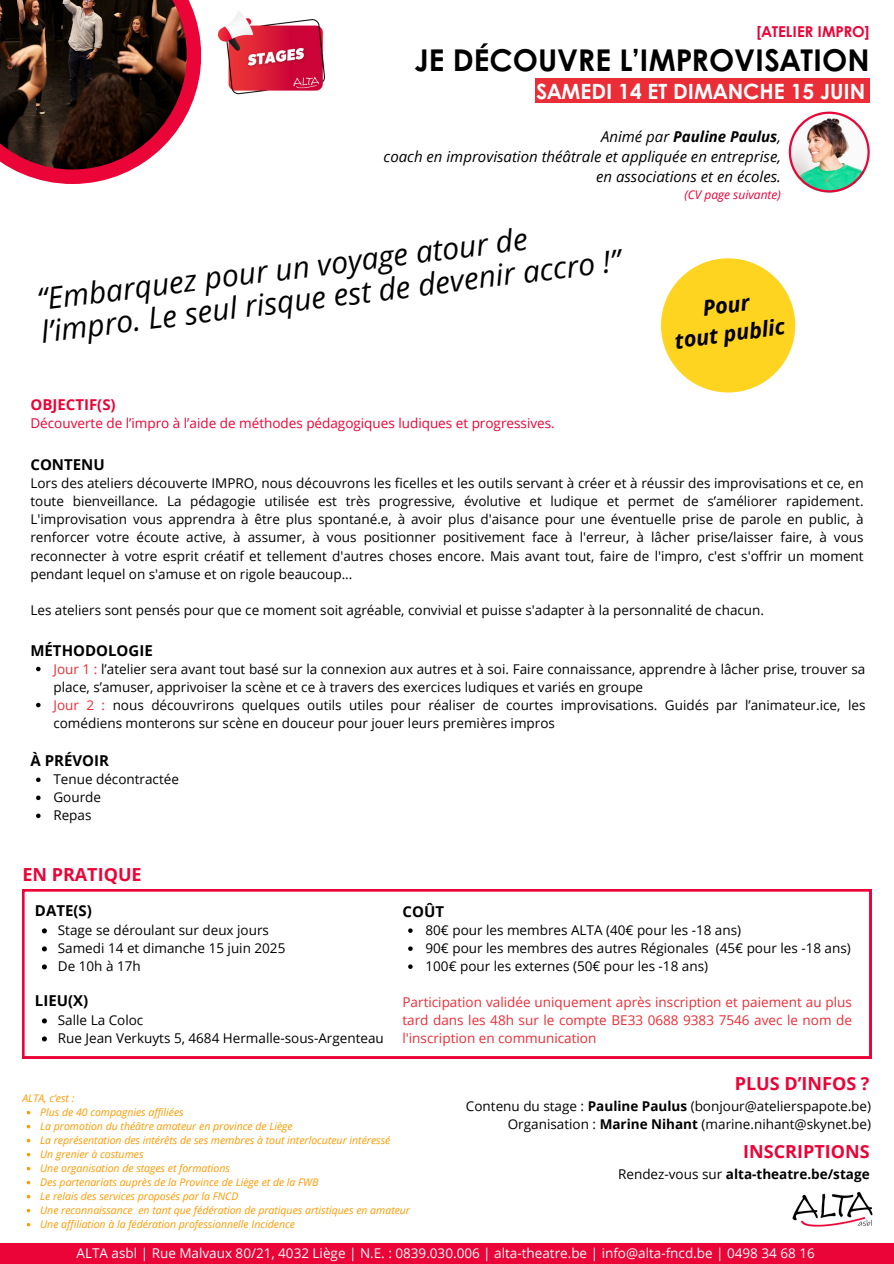
<style>
.page{position:relative;width:894px;height:1264px;background:#fff}
.page>*{position:absolute;margin:0;border:0;box-sizing:border-box;transform-origin:0 0}
.t1{font:italic 30px/32.5px "Open Sans";color:#000}
.t2{font:700 30px "Century Gothic";color:#000}
.t3{font:italic 700 21.6px/28.8px "Open Sans";color:#000;text-align:center}
.t4{font:700 21px "Century Gothic";color:#fff}
.t5{font:700 18px "Open Sans";color:#ea0437}
.t6{font:italic 15px "Open Sans";color:#000}
.t7{font:700 15px "Open Sans";color:#000}
.t8{font:italic 700 15px "Open Sans";color:#000}
.t9{font:700 15px "Century Gothic";color:#ea0437}
.t10{font:700 15px "Open Sans";color:#ea0437}
.t11{font:13.5px/18px "Open Sans";color:#000}
.t12{font:13.5px/18px "Open Sans";color:#ea2d37;text-align:justify}
.t13{font:13.5px "Open Sans";color:#fff}
.t14{font:13.5px "Open Sans";color:#ea0437}
.t15{font:700 13.5px "Open Sans";color:#000}
.t16{font:italic 12px "Open Sans";color:#ea0437}
.t17{font:italic 10.5px "Open Sans";color:#ff9a00}
.s1{font-weight:400}
.s2{color:#ea2d37}
.s3{font-weight:700}
</style>
<div class="page">
<svg style="left:12px;top:0;width:188px;height:183px"></svg>
<img style="left:0;top:0;width:187px;height:169px">
<img style="left:218px;top:11px;width:106px;height:84px">
<div style="left:660px;top:258px;width:135px;height:134px;background:#ffd421;border-radius:50%"></div>
<svg style="left:22px;top:889px;width:849px;height:169px"></svg>
<div style="left:535px;top:78px;width:334px;height:24px;background:#ea2d37"></div>
<img style="left:788px;top:112px;width:81px;height:80px">
<img style="left:792px;top:1191px;width:81px;height:36px">
<div style="left:0;top:1242px;width:893px;height:21px;background:#ea0437"></div>
<svg style="left:36px;top:666px;width:5px;height:5px"></svg>
<svg style="left:36px;top:702px;width:5px;height:5px"></svg>
<svg style="left:408px;top:928px;width:4px;height:4px"></svg>
<svg style="left:408px;top:946px;width:4px;height:4px"></svg>
<svg style="left:408px;top:964px;width:4px;height:4px"></svg>
<svg style="left:42px;top:928px;width:5px;height:5px"></svg>
<svg style="left:42px;top:946px;width:5px;height:5px"></svg>
<svg style="left:42px;top:964px;width:5px;height:5px"></svg>
<svg style="left:42px;top:1018px;width:5px;height:5px"></svg>
<svg style="left:42px;top:1036px;width:5px;height:5px"></svg>
<svg style="left:36px;top:777px;width:5px;height:5px"></svg>
<svg style="left:36px;top:795px;width:5px;height:5px"></svg>
<svg style="left:36px;top:813px;width:5px;height:5px"></svg>
<h1 class="t9" style="left:756px;top:21px;width:114px">[ATELIER IMPRO]</h1>
<h6 class="t2" style="left:414px;top:37px;width:456px">JE DÉCOUVRE L’IMPROVISATION</h6>
<h3 class="t4" style="left:536px;top:75px;width:331px">SAMEDI 14 ET DIMANCHE 15 JUIN</h3>
<p class="t8" style="left:601px;top:126px;width:181px"><span class="s1">Animé par</span> Pauline Paulus<span class="s1">,</span></p>
<p class="t6" style="left:383px;top:146px;width:399px">coach en improvisation théâtrale et appliquée en entreprise,</p>
<p class="t6" style="left:596px;top:166px;width:186px">en associations et en écoles.</p>
<p class="t16" style="left:684px;top:187px;width:98px">(CV page suivante)</p>
<h5 class="t1" style="left:35px;top:282px;width:585px;rotate:-7deg">“Embarquez pour un voyage atour de l’impro. Le seul risque est de devenir accro !”</h5>
<p class="t10" style="left:30px;top:394px;width:87px">OBJECTIF(S)</p>
<p class="t14" style="left:30px;top:414px;width:525px">Découverte de l’impro à l’aide de méthodes pédagogiques ludiques et progressives.</p>
<p class="t3" style="left:668px;top:298px;width:112px;rotate:-8deg">Pour<br>tout public</p>
<p class="t7" style="left:30px;top:454px;width:76px">CONTENU</p>
<p class="t11" style="left:30px;top:474px;width:834px;text-align:justify">Lors des ateliers découverte IMPRO, nous découvrons les ficelles et les outils servant à créer et à réussir des improvisations et ce, en toute bienveillance. La pédagogie utilisée est très progressive, évolutive et ludique et permet de s’améliorer rapidement.<br>L'improvisation vous apprendra à être plus spontané.e, à avoir plus d'aisance pour une éventuelle prise de parole en public, à renforcer votre écoute active, à assumer, à vous positionner positivement face à l'erreur, à lâcher prise/laisser faire, à vous reconnecter à votre esprit créatif et tellement d'autres choses encore. Mais avant tout, faire de l'impro, c'est s'offrir un moment pendant lequel on s'amuse et on rigole beaucoup...</p>
<p class="t11" style="left:30px;top:600px;width:735px">Les ateliers sont pensés pour que ce moment soit agréable, convivial et puisse s'adapter à la personnalité de chacun.</p>
<p class="t7" style="left:30px;top:639px;width:124px">MÉTHODOLOGIE</p>
<p class="t11" style="left:53px;top:659px;width:813px"><span class="s2">Jour 1 :</span> l’atelier sera avant tout basé sur la connexion aux autres et à soi. Faire connaissance, apprendre à lâcher prise, trouver sa place, s’amuser, apprivoiser la scène et ce à travers des exercices ludiques et variés en groupe<br><span class="s2">Jour 2 :</span> nous découvrirons quelques outils utiles pour réaliser de courtes improvisations. Guidés par l’animateur.ice, les comédiens monterons sur scène en douceur pour jouer leurs premières impros</p>
<p class="t7" style="left:30px;top:750px;width:80px">À PRÉVOIR</p>
<p class="t11" style="left:53px;top:770px;width:127px">Tenue décontractée<br>Gourde<br>Repas</p>
<p class="t5" style="left:22px;top:862px;width:121px">EN PRATIQUE</p>
<p class="t7" style="left:35px;top:900px;width:58px">DATE(S)</p>
<p class="t11" style="left:58px;top:921px;width:212px">Stage se déroulant sur deux jours</p>
<h6 class="t11" style="left:58px;top:939px;width:229px">Samedi 14 et dimanche 15 juin 2025</h6>
<p class="t11" style="left:58px;top:957px;width:84px">De 10h à 17h</p>
<p class="t7" style="left:35px;top:990px;width:55px">LIEU(X)</p>
<h6 class="t11" style="left:58px;top:1011px;width:87px">Salle La Coloc</h6>
<p class="t11" style="left:58px;top:1029px;width:327px">Rue Jean Verkuyts 5, 4684 Hermalle-sous-Argenteau</p>
<h2 class="t7" style="left:402px;top:901px;width:43px">COÛT</h2>
<h4 class="t11" style="left:425px;top:920px;width:317px">80€ pour les membres ALTA (40€ pour les -18 ans)</h4>
<h5 class="t11" style="left:425px;top:938px;width:426px">90€ pour les membres des autres Régionales (45€ pour les -18 ans)</h5>
<h6 class="t11" style="left:425px;top:956px;width:284px">100€ pour les externes (50€ pour les -18 ans)</h6>
<p class="t12" style="left:402px;top:992px;width:451px">Participation validée uniquement après inscription et paiement au plus tard dans les 48h sur le compte BE33 0688 9383 7546 avec le nom de l'inscription en communication</p>
<p class="t5" style="left:734px;top:1071px;width:136px">PLUS D’INFOS ?</p>
<p class="t17" style="left:22px;top:1090px;width:54px">ALTA, c’est :</p>
<p class="t17" style="left:40px;top:1104px;width:145px">Plus de 40 compagnies affiliées</p>
<p class="t17" style="left:40px;top:1118px;width:254px">La promotion du théâtre amateur en province de Liège</p>
<p class="t17" style="left:40px;top:1132px;width:351px">La représentation des intérêts de ses membres à tout interlocuteur intéressé</p>
<p class="t17" style="left:40px;top:1146px;width:105px">Un grenier à costumes</p>
<p class="t17" style="left:40px;top:1160px;width:191px">Une organisation de stages et formations</p>
<p class="t17" style="left:40px;top:1174px;width:280px">Des partenariats auprès de la Province de Liège et de la FWB</p>
<p class="t17" style="left:40px;top:1188px;width:200px">Le relais des services proposés par la FNCD</p>
<p class="t17" style="left:40px;top:1202px;width:371px">Une reconnaissance en tant que fédération de pratiques artistiques en amateur</p>
<p class="t17" style="left:40px;top:1216px;width:256px">Une affiliation à la fédération professionnelle Incidence</p>
<h5 class="t11" style="left:466px;top:1096px;width:406px">Contenu du stage : <span class="s3">Pauline Paulus</span> (bonjour@atelierspapote.be)</h5>
<p class="t11" style="left:507px;top:1114px;width:365px">Organisation : <span class="s3">Marine Nihant</span> (marine.nihant@skynet.be)</p>
<p class="t5" style="left:743px;top:1138px;width:128px">INSCRIPTIONS</p>
<p class="t15" style="left:618px;top:1164px;width:253px"><span class="s1">Rendez-vous sur</span> alta-theatre.be/stage</p>
<p class="t13" style="left:77px;top:1243px;width:739px">ALTA asbl | Rue Malvaux 80/21, 4032 Liège | N.E. : 0839.030.006 | alta-theatre.be | info@alta-fncd.be | 0498 34 68 16</p>
</div>
